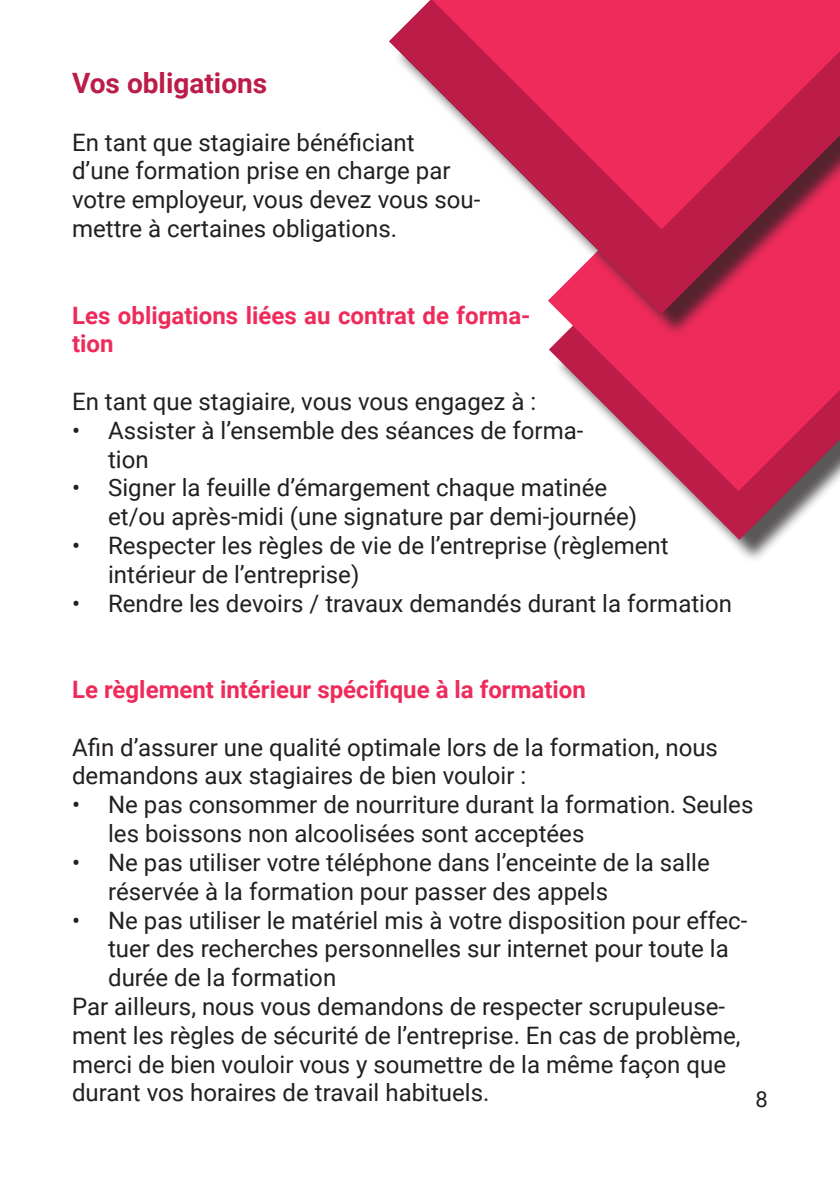
<style>
.page{position:relative;width:840px;height:1191px;background:#fff}
.page>*{position:absolute;margin:0;border:0;box-sizing:border-box;transform-origin:0 0}
.Titre_2{font:700 28px "Roboto";color:#bb1c48}
.t1{font:24px/28.8px "Roboto";color:#231f20}
.Titre_3{font:700 24px/28.8px "Roboto";color:#ee2b5b}
.t2{font:22px "Roboto";color:#231f20}
</style>
<div class="page">
<div style="left:553px;top:21px;width:286px;height:542px;background:#231f20;opacity:.75"></div>
<svg style="left:553px;top:491px;width:286px;height:49px"></svg>
<svg style="left:549px;top:337px;width:290px;height:154px;fill:#ee2b5b"></svg>
<div style="left:393px;top:0;width:446px;height:337px;background:#231f20;opacity:.75"></div>
<svg style="left:389px;top:0;width:450px;height:314px"></svg>
<svg style="left:432px;top:0;width:407px;height:229px;background:#dc3d66"></svg>
<p class="Titre_2" style="left:72px;top:63px;width:197px">Vos obligations</p>
<p class="t1" style="left:72px;top:127px;width:409px">En tant que stagiaire bénéficiant<br>d’une formation prise en charge par votre employeur, vous devez vous sou&shy;mettre à certaines obligations.</p>
<p class="Titre_3" style="left:72px;top:300px;width:460px">Les obligations liées au contrat de forma&shy;tion</p>
<p class="t1" style="left:72px;top:386px;width:465px">En tant que stagiaire, vous vous engagez à :</p>
<p class="t1" style="left:108px;top:415px;width:476px;text-indent:-36px">• Assister à l’ensemble des séances de forma&shy;tion</p>
<p class="t1" style="left:108px;top:472px;width:530px;text-indent:-36px">• Signer la feuille d’émargement chaque matinée et/ou après-midi (une signature par demi-journée)</p>
<p class="t1" style="left:108px;top:530px;width:561px;text-indent:-36px">• Respecter les règles de vie de l’entreprise (règlement intérieur de l’entreprise)</p>
<p class="t1" style="left:72px;top:588px;width:661px">• Rendre les devoirs / travaux demandés durant la formation</p>
<p class="Titre_3" style="left:72px;top:674px;width:515px">Le règlement intérieur spécifique à la formation</p>
<p class="t1" style="left:72px;top:732px;width:647px">Afin d’assurer une qualité optimale lors de la formation, nous demandons aux stagiaires de bien vouloir :</p>
<p class="t1" style="left:108px;top:789px;width:646px;text-indent:-36px">• Ne pas consommer de nourriture durant la formation. Seules les boissons non alcoolisées sont acceptées</p>
<p class="t1" style="left:108px;top:847px;width:602px;text-indent:-36px">• Ne pas utiliser votre téléphone dans l’enceinte de la salle réservée à la formation pour passer des appels</p>
<p class="t1" style="left:108px;top:904px;width:640px;text-indent:-36px">• Ne pas utiliser le matériel mis à votre disposition pour effec&shy;tuer des recherches personnelles sur internet pour toute la durée de la formation</p>
<p class="t1" style="left:72px;top:991px;width:669px">Par ailleurs, nous vous demandons de respecter scrupuleuse&shy;ment les règles de sécurité de l’entreprise. En cas de problème, merci de bien vouloir vous y soumettre de la même façon que durant vos horaires de travail habituels.</p>
<p class="t2" style="left:755px;top:1084px;width:14px">8</p>
</div>
